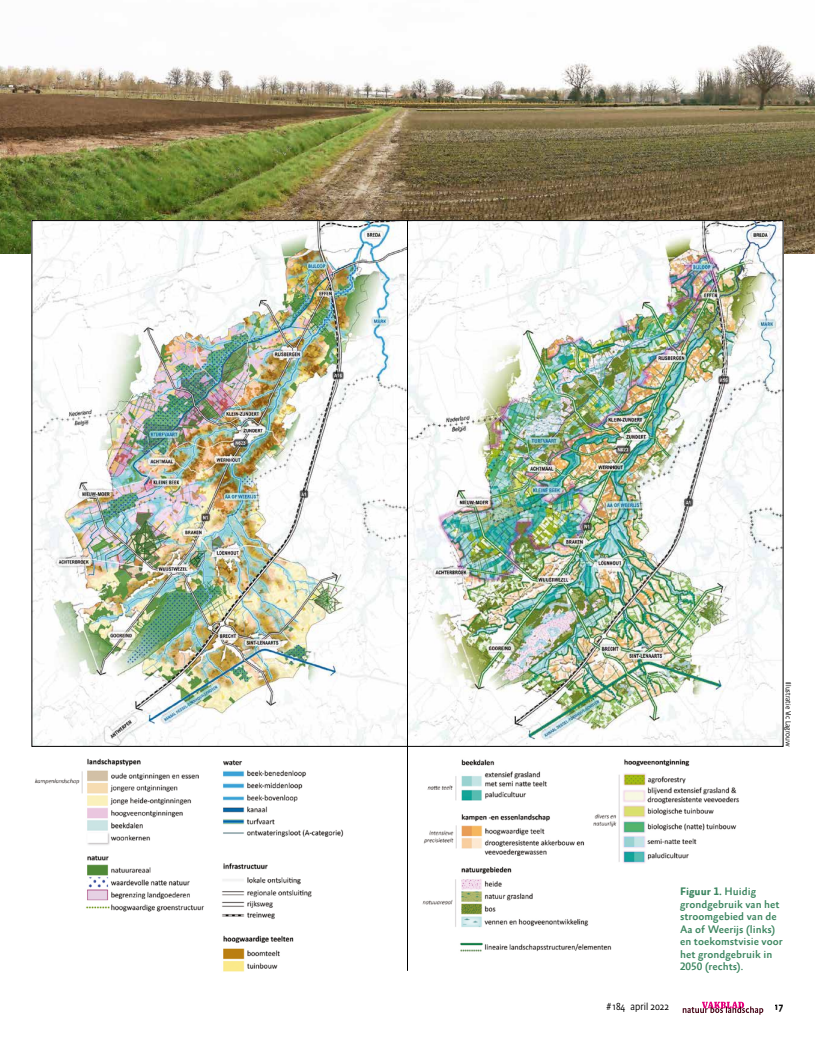
<style>
.page{position:relative;width:815px;height:1046px;background:#fff}
.page>*{position:absolute;margin:0;border:0;box-sizing:border-box;transform-origin:0 0}
.t1{font:500 11px/12.5px "Absara Sans Offc Pro";color:#3b855f}
.t2{font:300 10.38px "Absara Sans Headline Pro";color:#000}
.t3{font:500 10.38px "Absara Sans Headline Pro";color:#000}
.t4{font:300 7.5px "Absara Sans Headline Pro";color:#000}
.s1{font-weight:700}
</style>
<div class="page">
<img style="left:0;top:45px;width:815px;height:208px">
<img style="left:34px;top:758px;width:170px;height:154px">
<img style="left:222px;top:760px;width:122px;height:212px">
<img style="left:34px;top:222px;width:747px;height:522px">
<img style="left:422px;top:866px;width:190px;height:86px">
<img style="left:423px;top:759px;width:162px;height:97px">
<hr style="left:407px;top:744px;width:1px;height:226px;background:#000">
<img style="left:593px;top:759px;width:147px;height:105px">
<svg style="left:683px;top:1001px;width:80px;height:13px"></svg>
<p class="t4" style="left:793px;top:681px;width:66px;rotate:90deg">Illustratie Vic Lagrouw</p>
<p class="t1" style="left:680px;top:885px;width:104px"><span class="s1">Figuur 1.</span> Huidig grondgebruik van het stroomgebied van de<br>Aa of Weerijs (links) en toekomstvisie voor het grondgebruik in<br>2050 (rechts).</p>
<p class="t2" style="left:606px;top:999px;width:64px"># 184 april 2022</p>
<p class="t3" style="left:775px;top:999px;width:10px">17</p>
</div>
